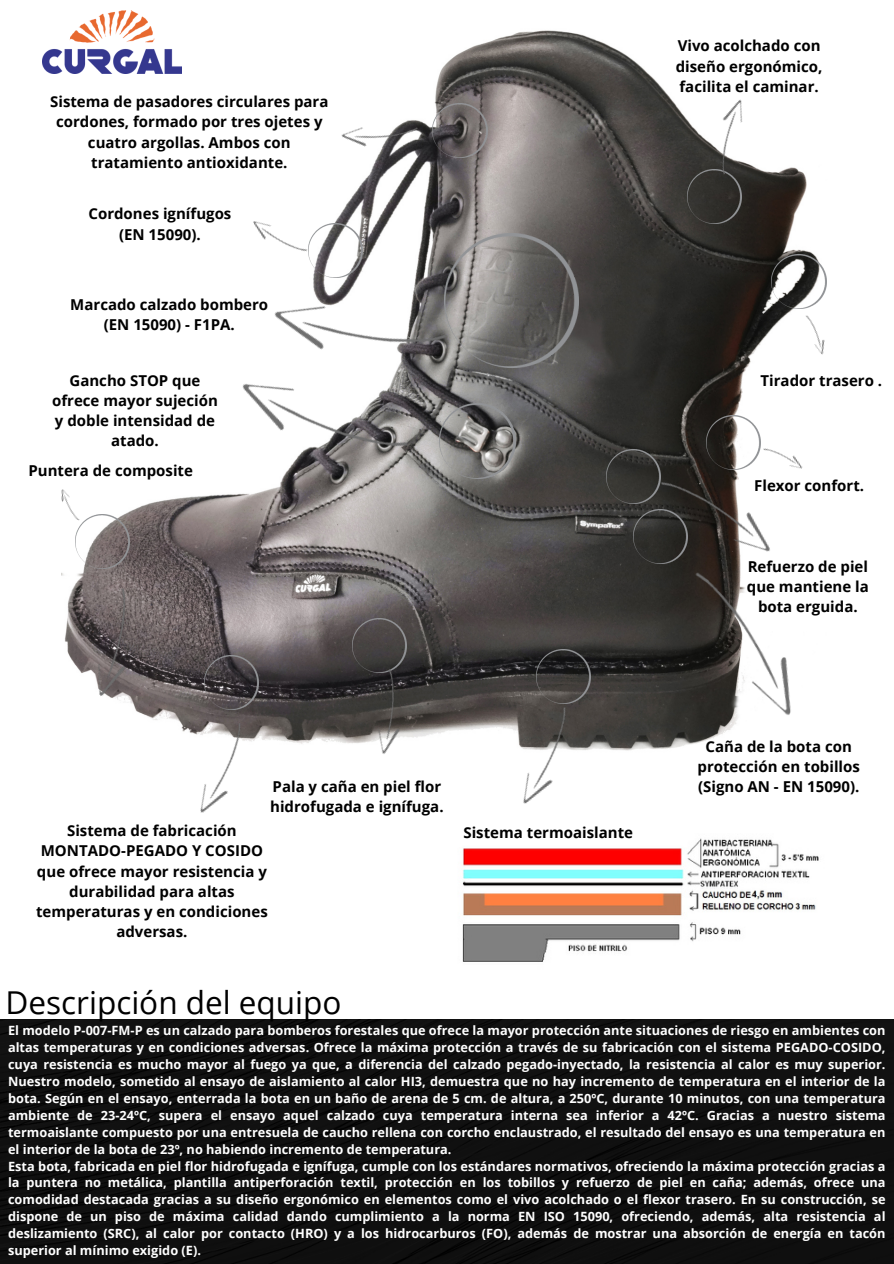
<style>
.page{position:relative;width:894px;height:1264px;background:#fff}
.page>*{position:absolute;margin:0;border:0;box-sizing:border-box;transform-origin:0 0}
.t1{font:31.5px "Open Sans";color:#000}
.t2{font:700 15px/20.2px "Open Sans";color:#000;text-align:center}
.t3{font:700 12.75px/16.8px "Open Sans";color:#fff;text-align:justify}
</style>
<div class="page">
<div style="left:0;top:1019px;width:893px;height:244px;background:#101010"></div>
<img style="left:95px;top:30px;width:740px;height:721px">
<img style="left:606px;top:449px;width:25px;height:54px">
<img style="left:486px;top:234px;width:92px;height:133px">
<img style="left:706px;top:416px;width:54px;height:16px">
<img style="left:771px;top:254px;width:54px;height:54px">
<img style="left:536px;top:650px;width:54px;height:32px">
<img style="left:687px;top:191px;width:54px;height:33px">
<img style="left:352px;top:618px;width:54px;height:31px">
<img style="left:462px;top:838px;width:357px;height:124px">
<img style="left:474px;top:682px;width:142px;height:122px">
<img style="left:155px;top:699px;width:133px;height:114px">
<img style="left:326px;top:649px;width:121px;height:105px">
<img style="left:240px;top:197px;width:80px;height:5px">
<img style="left:239px;top:202px;width:247px;height:201px">
<img style="left:753px;top:428px;width:57px;height:57px">
<img style="left:650px;top:550px;width:182px;height:182px">
<img style="left:676px;top:84px;width:108px;height:107px">
<img style="left:631px;top:432px;width:165px;height:165px">
<img style="left:788px;top:308px;width:47px;height:51px">
<img style="left:448px;top:403px;width:67px;height:75px">
<img style="left:205px;top:294px;width:243px;height:243px">
<img style="left:433px;top:103px;width:54px;height:54px">
<img style="left:328px;top:79px;width:105px;height:106px">
<img style="left:205px;top:655px;width:54px;height:54px">
<img style="left:61px;top:562px;width:129px;height:156px">
<img style="left:75px;top:515px;width:54px;height:54px">
<img style="left:61px;top:489px;width:28px;height:36px">
<img style="left:43px;top:11px;width:138px;height:63px">
<h2 class="t2" style="left:50px;top:91px;width:280px">Sistema de pasadores circulares para cordones, formado por tres ojetes y cuatro argollas. Ambos con tratamiento antioxidante.</h2>
<h2 class="t2" style="left:88px;top:203px;width:144px">Cordones ignífugos (EN 15090).</h2>
<h2 class="t2" style="left:70px;top:294px;width:199px">Marcado calzado bombero (EN 15090) - F1PA.</h2>
<h2 class="t2" style="left:52px;top:369px;width:167px">Gancho STOP que ofrece mayor sujeción y doble intensidad de atado.</h2>
<h1 class="t2" style="left:28px;top:460px;width:166px">Puntera de composite</h1>
<h2 class="t2" style="left:675px;top:35px;width:148px;text-align:left">Vivo acolchado con diseño ergonómico, facilita el caminar.</h2>
<p class="t2" style="left:760px;top:370px;width:123px">Tirador trasero .</p>
<p class="t2" style="left:754px;top:475px;width:111px">Flexor confort.</p>
<h2 class="t2" style="left:746px;top:556px;width:123px">Refuerzo de piel que mantiene la bota erguida.</h2>
<p class="t2" style="left:697px;top:735px;width:164px">Caña de la bota con protección en tobillos</p>
<h2 class="t2" style="left:272px;top:776px;width:170px">Pala y caña en piel flor</h2>
<p class="t2" style="left:697px;top:776px;width:163px">(Signo AN - EN 15090).</p>
<h2 class="t2" style="left:270px;top:796px;width:175px">hidrofugada e ignífuga.</h2>
<p class="t2" style="left:36px;top:820px;width:233px">Sistema de fabricación<br>MONTADO-PEGADO Y COSIDO que ofrece mayor resistencia y durabilidad para altas temperaturas y en condiciones adversas.</p>
<p class="t2" style="left:463px;top:822px;width:171px">Sistema termoaislante</p>
<h2 class="t1" style="left:6px;top:980px;width:337px">Descripción del equipo</h2>
<p class="t3" style="left:8px;top:1022px;width:878px">El modelo P-007-FM-P es un calzado para bomberos forestales que ofrece la mayor protección ante situaciones de riesgo en ambientes con altas temperaturas y en condiciones adversas. Ofrece la máxima protección a través de su fabricación con el sistema PEGADO-COSIDO, cuya resistencia es mucho mayor al fuego ya que, a diferencia del calzado pegado-inyectado, la resistencia al calor es muy superior.<br>Nuestro modelo, sometido al ensayo de aislamiento al calor HI3, demuestra que no hay incremento de temperatura en el interior de la bota. Según en el ensayo, enterrada la bota en un baño de arena de 5 cm. de altura, a 250ºC, durante 10 minutos, con una temperatura ambiente de 23-24ºC, supera el ensayo aquel calzado cuya temperatura interna sea inferior a 42ºC. Gracias a nuestro sistema termoaislante compuesto por una entresuela de caucho rellena con corcho enclaustrado, el resultado del ensayo es una temperatura en el interior de la bota de 23º, no habiendo incremento de temperatura.</p>
<h2 class="t3" style="left:8px;top:1157px;width:878px">Esta bota, fabricada en piel flor hidrofugada e ignífuga, cumple con los estándares normativos, ofreciendo la máxima protección gracias a la puntera no metálica, plantilla antiperforación textil, protección en los tobillos y refuerzo de piel en caña; además, ofrece una comodidad destacada gracias a su diseño ergonómico en elementos como el vivo acolchado o el flexor trasero. En su construcción, se dispone de un piso de máxima calidad dando cumplimiento a la norma EN ISO 15090, ofreciendo, además, alta resistencia al deslizamiento (SRC), al calor por contacto (HRO) y a los hidrocarburos (FO), además de mostrar una absorción de energía en tacón superior al mínimo exigido (E).</h2>
</div>
